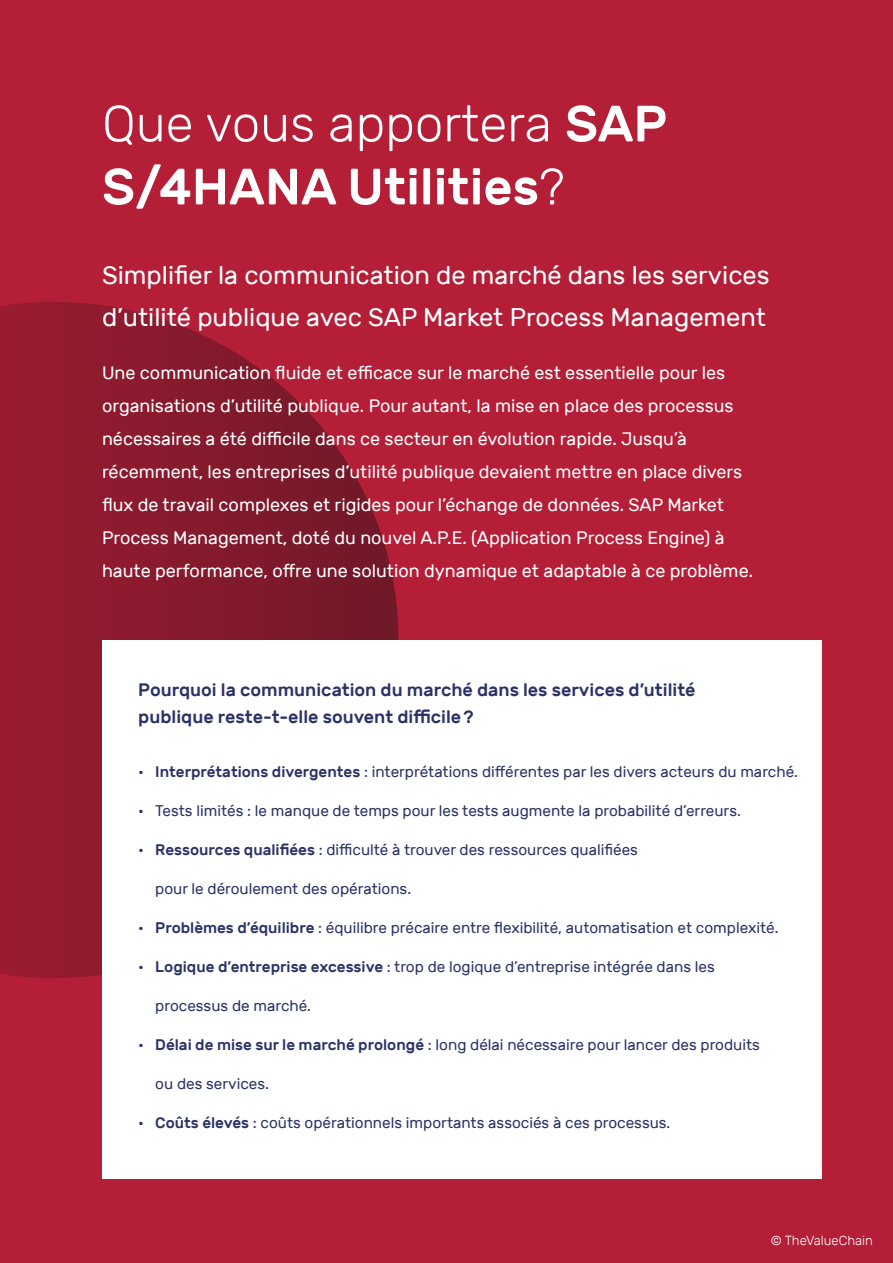
<style>
.page{position:relative;width:893px;height:1263px;background:#b51e37}
.page>*{position:absolute;margin:0;border:0;box-sizing:border-box;transform-origin:0 0}
.t1{font:500 51px/63px "Rubik";color:#fff}
.t2{font:25.5px/42px "Rubik";color:#fff}
.t3{font:18px/33px "Rubik";color:#fff}
.t4{font:500 18px/27px "Rubik";color:#2b3366}
.t5{font:15.3px "Rubik";color:#2b3366}
.t6{font:300 13.2px "Rubik";color:#fff}
.s1{font-weight:300}
.s2{font-weight:500}
</style>
<div class="page">
<svg style="left:0;top:302px;width:398px;height:676px"></svg>
<div style="left:102px;top:640px;width:720px;height:539px;background:#fff"></div>
<h1 class="t1" style="left:102px;top:93px;width:567px"><span class="s1">Que vous apportera</span> SAP<br>S/4HANA Utilities<span class="s1">?</span></h1>
<h2 class="t2" style="left:102px;top:255px;width:669px">Simplifier la communication de marché dans les services d’utilité publique avec SAP Market Process Management</h2>
<p class="t3" style="left:102px;top:357px;width:653px">Une communication fluide et efficace sur le marché est essentielle pour les organisations d’utilité publique. Pour autant, la mise en place des processus nécessaires a été difficile dans ce secteur en évolution rapide. Jusqu’à récemment, les entreprises d’utilité publique devaient mettre en place divers flux de travail complexes et rigides pour l’échange de données. SAP Market Process Management, doté du nouvel A.P.E. (Application Process Engine) à haute performance, offre une solution dynamique et adaptable à ce problème.</p>
<p class="t4" style="left:138px;top:677px;width:559px">Pourquoi la communication du marché dans les services d’utilité publique reste-t-elle souvent difficile?</p>
<p class="t5" style="left:138px;top:763px;width:661px">• <span class="s2">Interprétations divergentes</span> : interprétations différentes par les divers acteurs du marché.</p>
<p class="t5" style="left:138px;top:802px;width:604px">• Tests limités : le manque de temps pour les tests augmente la probabilité d’erreurs.</p>
<p class="t5" style="left:138px;top:841px;width:501px">• <span class="s2">Ressources qualifiées</span> : difficulté à trouver des ressources qualifiées</p>
<p class="t5" style="left:155px;top:880px;width:257px">pour le déroulement des opérations.</p>
<p class="t5" style="left:138px;top:919px;width:642px">• <span class="s2">Problèmes d’équilibre</span> : équilibre précaire entre flexibilité, automatisation et complexité.</p>
<p class="t5" style="left:138px;top:958px;width:578px">• <span class="s2">Logique d’entreprise excessive</span> : trop de logique d’entreprise intégrée dans les</p>
<p class="t5" style="left:155px;top:997px;width:157px">processus de marché.</p>
<p class="t5" style="left:138px;top:1036px;width:623px">• <span class="s2">Délai de mise sur le marché prolongé</span> : long délai nécessaire pour lancer des produits</p>
<p class="t5" style="left:155px;top:1075px;width:115px">ou des services.</p>
<p class="t5" style="left:138px;top:1114px;width:534px">• <span class="s2">Coûts élevés</span> : coûts opérationnels importants associés à ces processus.</p>
<p class="t6" style="left:771px;top:1233px;width:104px">© TheValueChain</p>
</div>
